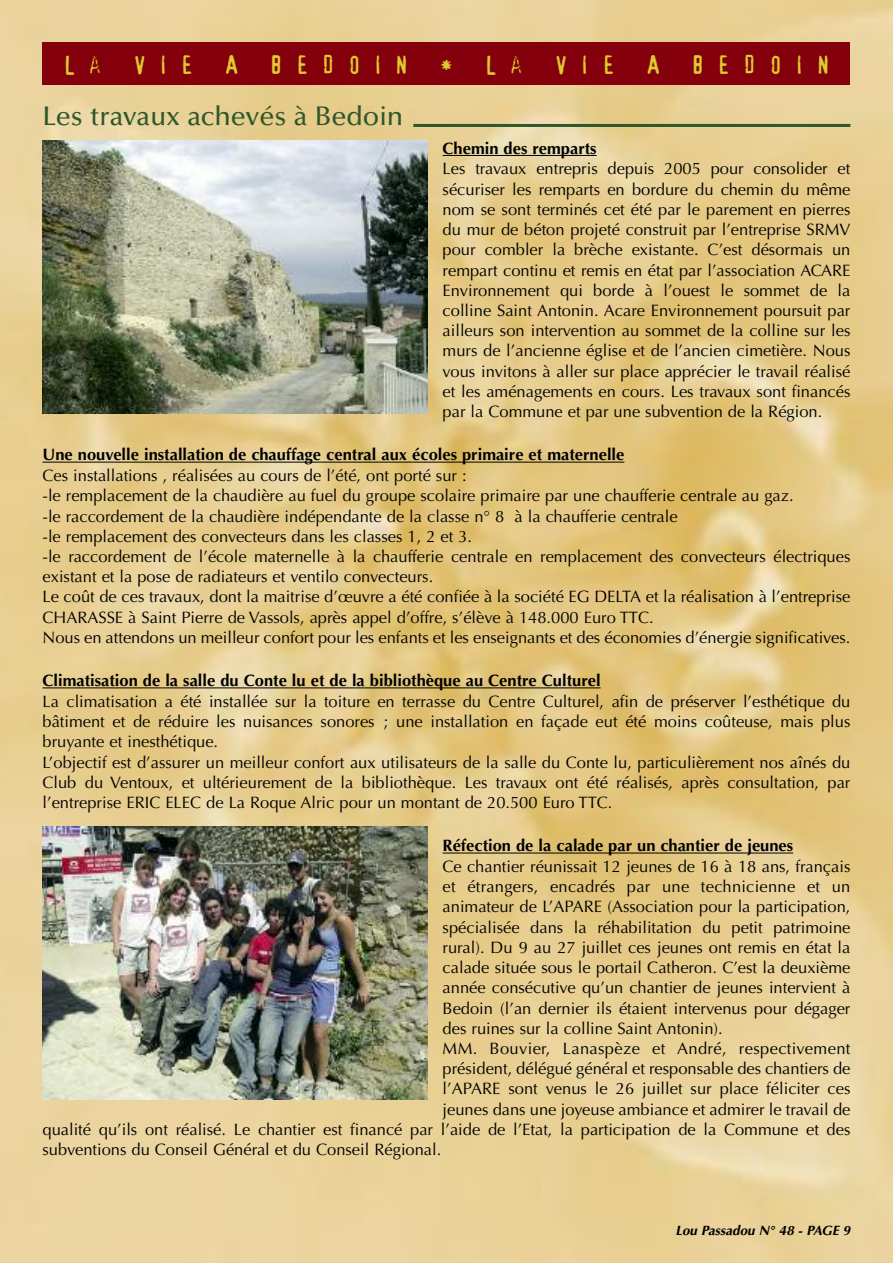
<style>
.page{position:relative;width:893px;height:1263px;background:#fff}
.page>*{position:absolute;margin:0;border:0;box-sizing:border-box;transform-origin:0 0}
.t1{font:500 27px "Optima";color:#2f572b}
.t2{font:24.75px "Confidential";letter-spacing:.55em;color:#ddca2d}
.t3{font:16.5px/20.2px "Optima";color:#000}
.t4{font:700 16.5px "Optima";color:#000}
.t5{font:16.5px "Optima";letter-spacing:.02em;color:#000}
.t6{font:italic 700 13.5px "Optima";color:#000}
</style>
<div class="page">
<img style="left:0;top:0;width:893px;height:1263px">
<hr style="left:443px;top:155px;width:154px;height:1px;background:#000">
<hr style="left:43px;top:462px;width:581px;height:1px;background:#000">
<hr style="left:43px;top:687px;width:558px;height:1px;background:#000">
<hr style="left:443px;top:853px;width:350px;height:1px;background:#000">
<hr style="left:413px;top:124px;width:437px;height:3px;background:#2f572b">
<div style="left:43px;top:43px;width:807px;height:42px;background:#84000c"></div>
<img style="left:43px;top:140px;width:385px;height:273px">
<img style="left:43px;top:826px;width:385px;height:273px">
<h2 class="t2" style="left:63px;top:50px;width:39px">L a</h2>
<h2 class="t2" style="left:133px;top:50px;width:61px">VIE</h2>
<h2 class="t2" style="left:226px;top:50px;width:14px">A</h2>
<h2 class="t2" style="left:270px;top:50px;width:139px">BEDOIN</h2>
<h2 class="t2" style="left:440px;top:50px;width:84px">• La</h2>
<h2 class="t2" style="left:555px;top:50px;width:61px">VIE</h2>
<h2 class="t2" style="left:647px;top:50px;width:14px">A</h2>
<h2 class="t2" style="left:692px;top:50px;width:139px">BEDOIN</h2>
<h1 class="t1" style="left:43px;top:105px;width:362px">Les travaux achevés à Bedoin</h1>
<p class="t4" style="left:443px;top:138px;width:156px">Chemin des remparts</p>
<p class="t3" style="left:443px;top:160px;width:409px;text-align:justify">Les travaux entrepris depuis 2005 pour consolider et sécuriser les remparts en bordure du chemin du même nom se sont terminés cet été par le parement en pierres du mur de béton projeté construit par l’entreprise SRMV pour combler la brèche existante. C’est désormais un rempart continu et remis en état par l’association ACARE Environnement qui borde à l’ouest le sommet de la colline Saint Antonin. Acare Environnement poursuit par ailleurs son intervention au sommet de la colline sur les murs de l’ancienne église et de l’ancien cimetière. Nous vous invitons à aller sur place apprécier le travail réalisé et les aménagements en cours. Les travaux sont financés par la Commune et par une subvention de la Région.</p>
<p class="t4" style="left:43px;top:445px;width:583px">Une nouvelle installation de chauffage central aux écoles primaire et maternelle</p>
<p class="t3" style="left:43px;top:467px;width:809px">Ces installations , réalisées au cours de l’été, ont porté sur :<br>-le remplacement de la chaudière au fuel du groupe scolaire primaire par une chaufferie centrale au gaz.<br>-le raccordement de la chaudière indépendante de la classe n° 8 à la chaufferie centrale<br>-le remplacement des convecteurs dans les classes 1, 2 et 3.<br>-le raccordement de l’école maternelle à la chaufferie centrale en remplacement des convecteurs électriques existant et la pose de radiateurs et ventilo convecteurs.<br>Le coût de ces travaux, dont la maitrise d’œuvre a été confiée à la société EG DELTA et la réalisation à l’entreprise CHARASSE à Saint Pierre de Vassols, après appel d’offre, s’élève à 148.000 Euro TTC.<br>Nous en attendons un meilleur confort pour les enfants et les enseignants et des économies d’énergie significatives.</p>
<p class="t4" style="left:43px;top:671px;width:560px">Climatisation de la salle du Conte lu et de la bibliothèque au Centre Culturel</p>
<p class="t3" style="left:43px;top:693px;width:809px">La climatisation a été installée sur la toiture en terrasse du Centre Culturel, afin de préserver l’esthétique du bâtiment et de réduire les nuisances sonores ; une installation en façade eut été moins coûteuse, mais plus bruyante et inesthétique.<br>L’objectif est d’assurer un meilleur confort aux utilisateurs de la salle du Conte lu, particulièrement nos aînés du Club du Ventoux, et ultérieurement de la bibliothèque. Les travaux ont été réalisés, après consultation, par l’entreprise ERIC ELEC de La Roque Alric pour un montant de 20.500 Euro TTC.</p>
<p class="t4" style="left:443px;top:836px;width:352px">Réfection de la calade par un chantier de jeunes</p>
<p class="t3" style="left:443px;top:858px;width:409px">Ce chantier réunissait 12 jeunes de 16 à 18 ans, français</p>
<p class="t3" style="left:443px;top:878px;width:409px">et étrangers, encadrés par une technicienne et un</p>
<p class="t3" style="left:443px;top:898px;width:409px">animateur de L’APARE (Association pour la participation,</p>
<p class="t3" style="left:443px;top:918px;width:409px">spécialisée dans la réhabilitation du petit patrimoine</p>
<p class="t3" style="left:443px;top:939px;width:409px">rural). Du 9 au 27 juillet ces jeunes ont remis en état la</p>
<p class="t3" style="left:443px;top:959px;width:409px">calade située sous le portail Catheron. C’est la deuxième</p>
<p class="t3" style="left:443px;top:979px;width:409px">année consécutive qu’un chantier de jeunes intervient à</p>
<p class="t3" style="left:443px;top:999px;width:409px">Bedoin (l’an dernier ils étaient intervenus pour dégager</p>
<p class="t3" style="left:443px;top:1020px;width:282px">des ruines sur la colline Saint Antonin).</p>
<p class="t5" style="left:443px;top:1042px;width:409px">MM. Bouvier, Lanaspèze et André, respectivement</p>
<p class="t3" style="left:443px;top:1060px;width:409px">président, délégué général et responsable des chantiers de</p>
<p class="t3" style="left:443px;top:1080px;width:409px">l’APARE sont venus le 26 juillet sur place féliciter ces</p>
<p class="t3" style="left:443px;top:1100px;width:409px">jeunes dans une joyeuse ambiance et admirer le travail de</p>
<p class="t3" style="left:43px;top:1121px;width:809px">qualité qu’ils ont réalisé. Le chantier est financé par l’aide de l’Etat, la participation de la Commune et des</p>
<p class="t3" style="left:43px;top:1141px;width:400px">subventions du Conseil Général et du Conseil Régional.</p>
<p class="t6" style="left:675px;top:1225px;width:177px">Lou Passadou N° 48 - PAGE 9</p>
</div>
